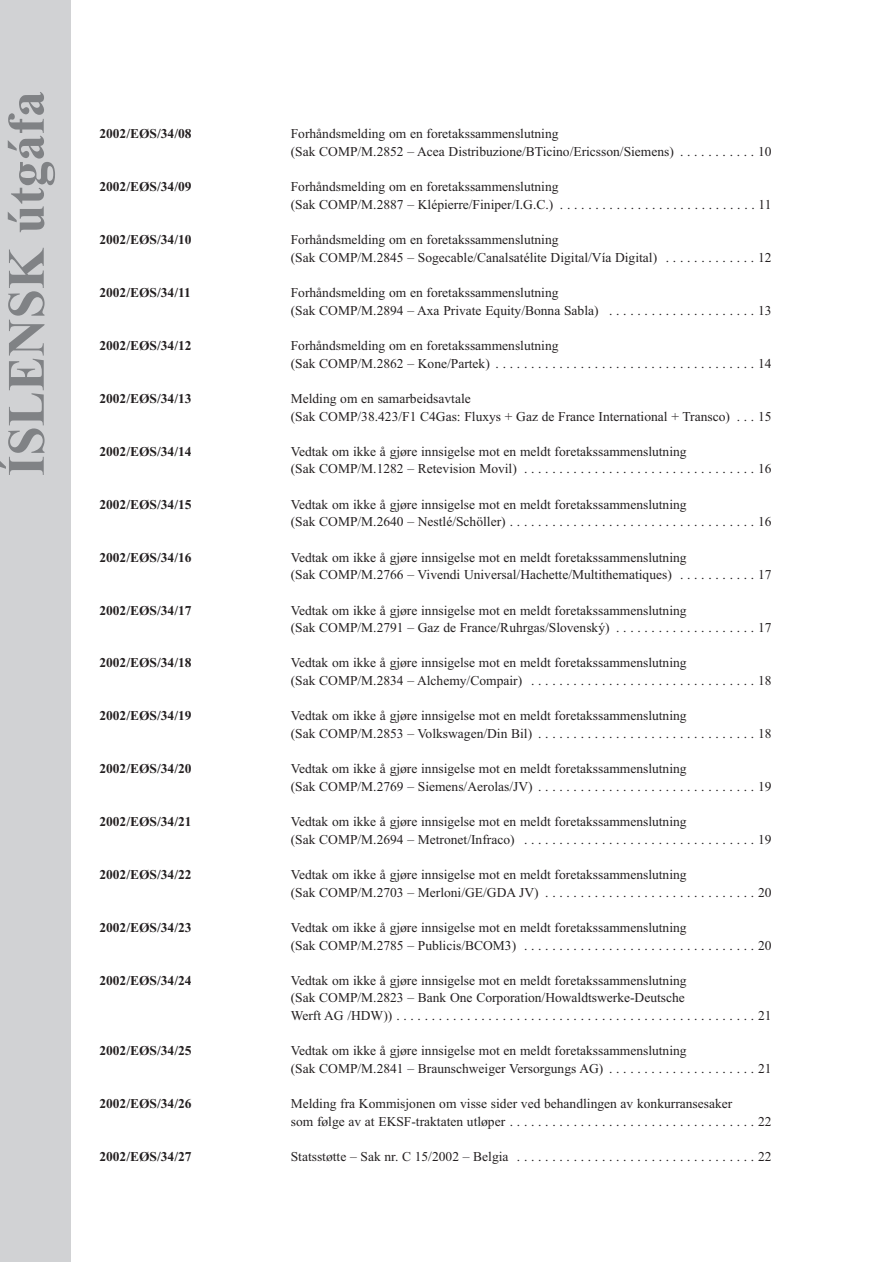
<style>
.page{position:relative;width:893px;height:1262px;background:#fff}
.page>*{position:absolute;margin:0;border:0;box-sizing:border-box;transform-origin:0 0}
.t1{font:700 52.5px "Times New Roman";color:#808285}
.t2{font:13.5px/17.7px "Times New Roman";color:#231f20}
.t3{font:700 13.5px "Times New Roman";color:#231f20}
</style>
<div class="page">
<div style="left:0;top:0;width:71px;height:1261px;background:#d1d2d4"></div>
<h1 class="t1" style="left:9px;top:476px;width:386px;rotate:-90deg">ÍSLENSK útgáfa</h1>
<p class="t3" style="left:99px;top:129px;width:94px">2002/EØS/34/08</p>
<p class="t2" style="left:291px;top:126px;width:482px">Forhåndsmelding om en foretakssammenslutning<br>(Sak COMP/M.2852 – Acea Distribuzione/BTicino/Ericsson/Siemens) . . . . . . . . . . . 10</p>
<p class="t3" style="left:99px;top:182px;width:94px">2002/EØS/34/09</p>
<p class="t2" style="left:291px;top:179px;width:482px">Forhåndsmelding om en foretakssammenslutning<br>(Sak COMP/M.2887 – Klépierre/Finiper/I.G.C.) . . . . . . . . . . . . . . . . . . . . . . . . . . . . 11</p>
<p class="t3" style="left:99px;top:235px;width:94px">2002/EØS/34/10</p>
<p class="t2" style="left:291px;top:232px;width:482px">Forhåndsmelding om en foretakssammenslutning<br>(Sak COMP/M.2845 – Sogecable/Canalsatélite Digital/Vía Digital) . . . . . . . . . . . . . 12</p>
<p class="t3" style="left:99px;top:288px;width:93px">2002/EØS/34/11</p>
<p class="t2" style="left:291px;top:285px;width:482px">Forhåndsmelding om en foretakssammenslutning<br>(Sak COMP/M.2894 – Axa Private Equity/Bonna Sabla) . . . . . . . . . . . . . . . . . . . . . 13</p>
<p class="t3" style="left:99px;top:341px;width:94px">2002/EØS/34/12</p>
<p class="t2" style="left:291px;top:338px;width:482px">Forhåndsmelding om en foretakssammenslutning<br>(Sak COMP/M.2862 – Kone/Partek) . . . . . . . . . . . . . . . . . . . . . . . . . . . . . . . . . . . . . 14</p>
<p class="t3" style="left:99px;top:394px;width:94px">2002/EØS/34/13</p>
<p class="t2" style="left:291px;top:391px;width:482px">Melding om en samarbeidsavtale<br>(Sak COMP/38.423/F1 C4Gas: Fluxys + Gaz de France International + Transco) . . . 15</p>
<p class="t3" style="left:99px;top:447px;width:94px">2002/EØS/34/14</p>
<p class="t2" style="left:291px;top:444px;width:482px">Vedtak om ikke å gjøre innsigelse mot en meldt foretakssammenslutning<br>(Sak COMP/M.1282 – Retevision Movil) . . . . . . . . . . . . . . . . . . . . . . . . . . . . . . . . . 16</p>
<p class="t3" style="left:99px;top:500px;width:94px">2002/EØS/34/15</p>
<p class="t2" style="left:291px;top:496px;width:482px">Vedtak om ikke å gjøre innsigelse mot en meldt foretakssammenslutning<br>(Sak COMP/M.2640 – Nestlé/Schöller) . . . . . . . . . . . . . . . . . . . . . . . . . . . . . . . . . . . 16</p>
<p class="t3" style="left:99px;top:552px;width:94px">2002/EØS/34/16</p>
<p class="t2" style="left:291px;top:549px;width:482px">Vedtak om ikke å gjøre innsigelse mot en meldt foretakssammenslutning<br>(Sak COMP/M.2766 – Vivendi Universal/Hachette/Multithematiques) . . . . . . . . . . . 17</p>
<p class="t3" style="left:99px;top:605px;width:94px">2002/EØS/34/17</p>
<p class="t2" style="left:291px;top:602px;width:482px">Vedtak om ikke å gjøre innsigelse mot en meldt foretakssammenslutning<br>(Sak COMP/M.2791 – Gaz de France/Ruhrgas/Slovenský) . . . . . . . . . . . . . . . . . . . . 17</p>
<p class="t3" style="left:99px;top:658px;width:94px">2002/EØS/34/18</p>
<p class="t2" style="left:291px;top:655px;width:482px">Vedtak om ikke å gjøre innsigelse mot en meldt foretakssammenslutning<br>(Sak COMP/M.2834 – Alchemy/Compair) . . . . . . . . . . . . . . . . . . . . . . . . . . . . . . . . 18</p>
<p class="t3" style="left:99px;top:711px;width:94px">2002/EØS/34/19</p>
<p class="t2" style="left:291px;top:708px;width:482px">Vedtak om ikke å gjøre innsigelse mot en meldt foretakssammenslutning<br>(Sak COMP/M.2853 – Volkswagen/Din Bil) . . . . . . . . . . . . . . . . . . . . . . . . . . . . . . . 18</p>
<p class="t3" style="left:99px;top:764px;width:94px">2002/EØS/34/20</p>
<p class="t2" style="left:291px;top:761px;width:482px">Vedtak om ikke å gjøre innsigelse mot en meldt foretakssammenslutning<br>(Sak COMP/M.2769 – Siemens/Aerolas/JV) . . . . . . . . . . . . . . . . . . . . . . . . . . . . . . . 19</p>
<p class="t3" style="left:99px;top:817px;width:94px">2002/EØS/34/21</p>
<p class="t2" style="left:291px;top:814px;width:482px">Vedtak om ikke å gjøre innsigelse mot en meldt foretakssammenslutning<br>(Sak COMP/M.2694 – Metronet/Infraco) . . . . . . . . . . . . . . . . . . . . . . . . . . . . . . . . . 19</p>
<p class="t3" style="left:99px;top:870px;width:94px">2002/EØS/34/22</p>
<p class="t2" style="left:291px;top:867px;width:482px">Vedtak om ikke å gjøre innsigelse mot en meldt foretakssammenslutning<br>(Sak COMP/M.2703 – Merloni/GE/GDA JV) . . . . . . . . . . . . . . . . . . . . . . . . . . . . . . 20</p>
<p class="t3" style="left:99px;top:923px;width:94px">2002/EØS/34/23</p>
<p class="t2" style="left:291px;top:919px;width:482px">Vedtak om ikke å gjøre innsigelse mot en meldt foretakssammenslutning<br>(Sak COMP/M.2785 – Publicis/BCOM3) . . . . . . . . . . . . . . . . . . . . . . . . . . . . . . . . . 20</p>
<p class="t3" style="left:99px;top:975px;width:94px">2002/EØS/34/24</p>
<p class="t2" style="left:291px;top:972px;width:482px">Vedtak om ikke å gjøre innsigelse mot en meldt foretakssammenslutning<br>(Sak COMP/M.2823 – Bank One Corporation/Howaldtswerke-Deutsche<br>Werft AG /HDW)) . . . . . . . . . . . . . . . . . . . . . . . . . . . . . . . . . . . . . . . . . . . . . . . . . . . 21</p>
<p class="t3" style="left:99px;top:1046px;width:94px">2002/EØS/34/25</p>
<p class="t2" style="left:291px;top:1043px;width:482px">Vedtak om ikke å gjøre innsigelse mot en meldt foretakssammenslutning<br>(Sak COMP/M.2841 – Braunschweiger Versorgungs AG) . . . . . . . . . . . . . . . . . . . . . 21</p>
<p class="t3" style="left:99px;top:1099px;width:94px">2002/EØS/34/26</p>
<p class="t2" style="left:291px;top:1096px;width:482px">Melding fra Kommisjonen om visse sider ved behandlingen av konkurransesaker<br>som følge av at EKSF-traktaten utløper . . . . . . . . . . . . . . . . . . . . . . . . . . . . . . . . . . . 22</p>
<p class="t3" style="left:99px;top:1152px;width:94px">2002/EØS/34/27</p>
<p class="t2" style="left:291px;top:1149px;width:482px">Statsstøtte – Sak nr. C 15/2002 – Belgia . . . . . . . . . . . . . . . . . . . . . . . . . . . . . . . . . . 22</p>
</div>
